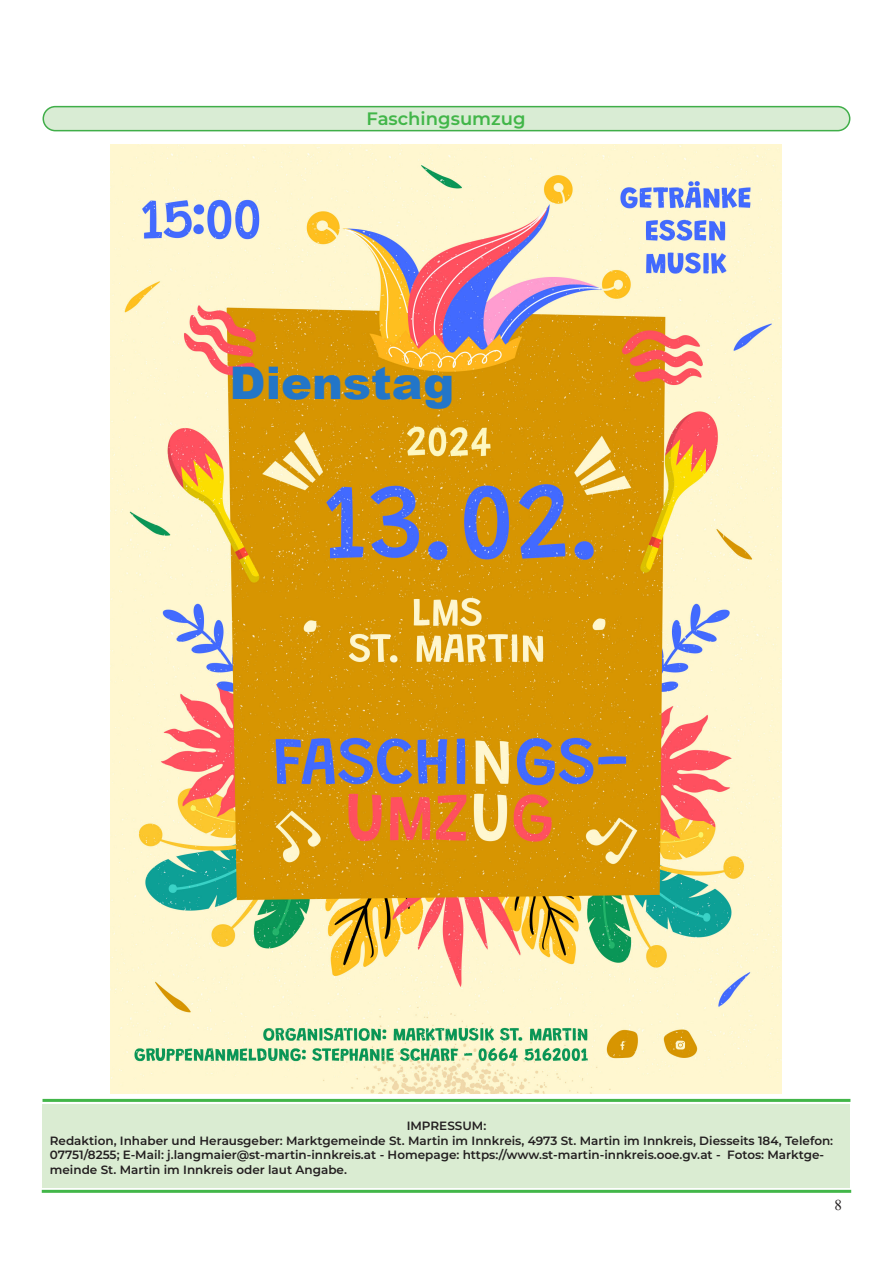
<style>
.page{position:relative;width:893px;height:1263px;background:#fff}
.page>*{position:absolute;margin:0;border:0;box-sizing:border-box;transform-origin:0 0}
.Grundtext{font:900 45px "Arial";color:#2376c8}
.t1{font:600 18px "Montserrat";color:#42b649}
.Grundtext-2{font:15px "Times New Roman";color:#231f20}
.Grundtext-3{font:600 12px/14.4px "Montserrat";color:#231f20}
</style>
<div class="page">
<div style="left:42px;top:1190px;width:809px;height:3px;border:2px solid #42b649"></div>
<img style="left:111px;top:144px;width:671px;height:950px">
<div style="left:43px;top:107px;width:807px;height:24px;background:#d9ecd4;border-radius:12px"></div>
<div style="left:43px;top:106px;width:807px;height:25px;border:2px solid #40ae49;border-radius:12px"></div>
<div style="left:43px;top:1104px;width:807px;height:84px;background:#daecd2"></div>
<div style="left:43px;top:1099px;width:807px;height:3px;border:2px solid #42b649"></div>
<p class="t1" style="left:367px;top:106px;width:160px">Faschingsumzug</p>
<p class="Grundtext" style="left:230px;top:350px;width:226px">Dienstag</p>
<p class="Grundtext-3" style="left:407px;top:1118px;width:81px">IMPRESSUM:</p>
<p class="Grundtext-3" style="left:50px;top:1133px;width:785px">Redaktion, Inhaber und Herausgeber: Marktgemeinde St. Martin im Innkreis, 4973 St. Martin im Innkreis, Diesseits 184, Telefon:<br>07751/8255; E-Mail: j.langmaier@st-martin-innkreis.at - Homepage: https://www.st-martin-innkreis.ooe.gv.at - Fotos: Marktge&shy;meinde St. Martin im Innkreis oder laut Angabe.</p>
<p class="Grundtext-2" style="left:834px;top:1194px;width:9px">8</p>
</div>
